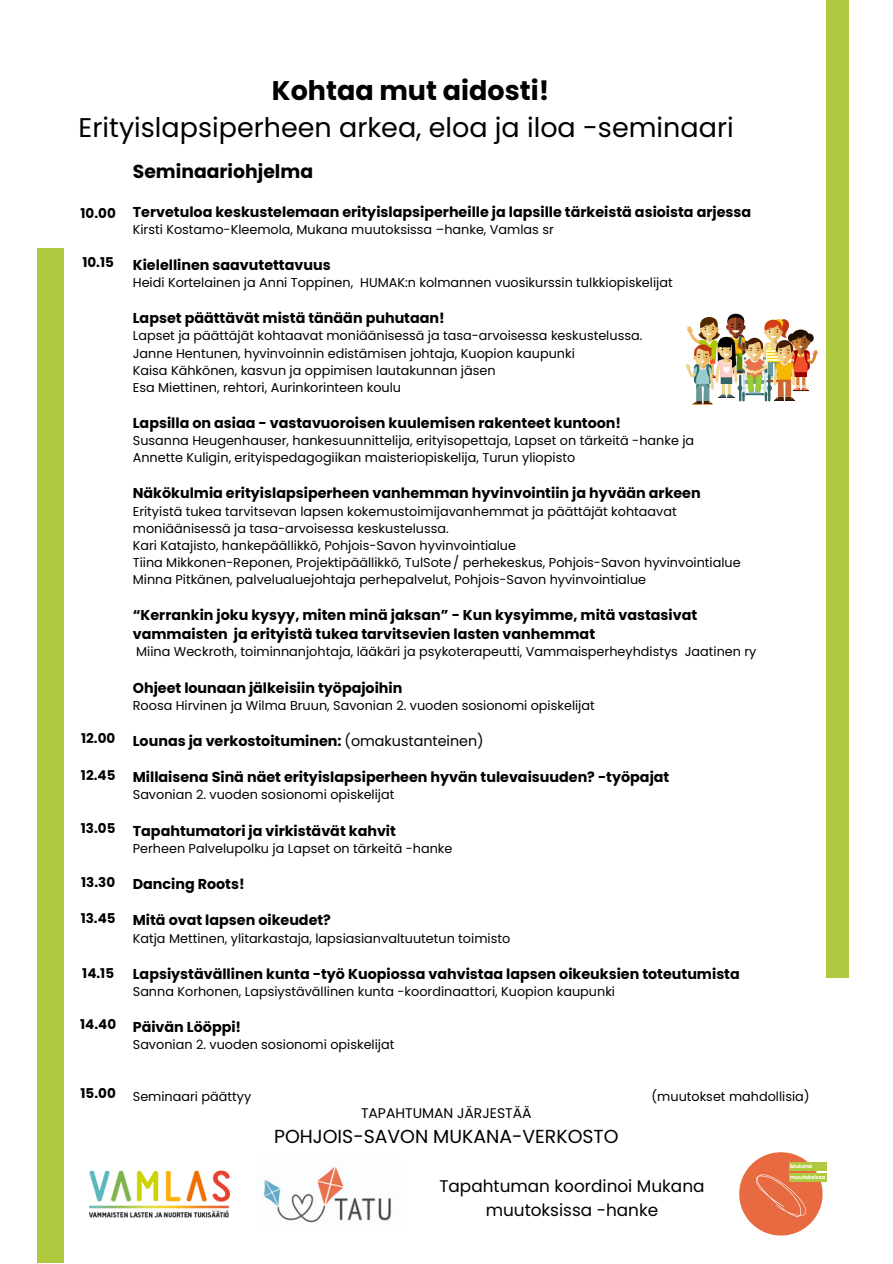
<style>
.page{position:relative;width:893px;height:1264px;background:#fff}
.page>*{position:absolute;margin:0;border:0;box-sizing:border-box;transform-origin:0 0}
.t1{font:27px "Poppins";color:#000}
.t2{font:700 27px "Poppins";color:#000}
.t3{font:18.9px "Poppins";color:#000}
.t4{font:700 18.75px "Poppins";color:#000}
.t5{font:16.8px/23.5px "Poppins";color:#000;text-align:center}
.t6{font:700 14.25px "Poppins";color:#000}
.t7{font:13.95px "Poppins";color:#000}
.t8{font:700 13.5px "Poppins";color:#000}
.t9{font:12.75px "Poppins";color:#000}
.t10{font:700 5.25px "Poppins";color:#fff}
.t11{font:700 5.25px "Poppins";color:#fefdff}
.s1{font-weight:400}
</style>
<div class="page">
<div style="left:37px;top:248px;width:27px;height:1014px;background:#aec93d"></div>
<div style="left:826px;top:0;width:23px;height:977px;background:#aec93d"></div>
<img style="left:89px;top:1170px;width:141px;height:48px">
<img style="left:263px;top:1167px;width:128px;height:56px">
<div style="left:739px;top:1152px;width:83px;height:83px;background:#e76a40;border-radius:50%"></div>
<div style="left:788px;top:1161px;width:38px;height:9px;background:#aec93d"></div>
<div style="left:788px;top:1173px;width:38px;height:8px;background:#aec93d"></div>
<svg style="left:756px;top:1173px;width:50px;height:43px"></svg>
<img style="left:685px;top:314px;width:133px;height:91px">
<p class="t2" style="left:272px;top:71px;width:279px">Kohtaa mut aidosti!</p>
<p class="t1" style="left:79px;top:108px;width:656px">Erityislapsiperheen arkea, eloa ja iloa -seminaari</p>
<p class="t8" style="left:81px;top:204px;width:37px">10.00</p>
<p class="t8" style="left:82px;top:253px;width:33px">10.15</p>
<p class="t8" style="left:81px;top:729px;width:36px">12.00</p>
<p class="t8" style="left:81px;top:765px;width:36px">12.45</p>
<p class="t8" style="left:81px;top:819px;width:36px">13.05</p>
<p class="t8" style="left:81px;top:872px;width:35px">13.30</p>
<p class="t8" style="left:81px;top:909px;width:36px">13.45</p>
<p class="t8" style="left:82px;top:964px;width:33px">14.15</p>
<p class="t8" style="left:80px;top:1014px;width:37px">14.40</p>
<p class="t8" style="left:81px;top:1083px;width:37px">15.00</p>
<p class="t4" style="left:133px;top:158px;width:182px">Seminaariohjelma</p>
<p class="t6" style="left:133px;top:202px;width:620px">Tervetuloa keskustelemaan erityislapsiperheille ja lapsille tärkeistä asioista arjessa</p>
<p class="t9" style="left:133px;top:220px;width:422px">Kirsti Kostamo-Kleemola, Mukana muutoksissa –hanke, Vamlas sr</p>
<p class="t6" style="left:133px;top:255px;width:199px">Kielellinen saavutettavuus</p>
<p class="t9" style="left:133px;top:274px;width:541px">Heidi Kortelainen ja Anni Toppinen, HUMAK:n kolmannen vuosikurssin tulkkiopiskelijat</p>
<p class="t6" style="left:133px;top:308px;width:313px">Lapset päättävät mistä tänään puhutaan!</p>
<p class="t9" style="left:133px;top:327px;width:511px">Lapset ja päättäjät kohtaavat moniäänisessä ja tasa-arvoisessa keskustelussa.</p>
<p class="t9" style="left:133px;top:344px;width:443px">Janne Hentunen, hyvinvoinnin edistämisen johtaja, Kuopion kaupunki</p>
<p class="t9" style="left:133px;top:361px;width:364px">Kaisa Kähkönen, kasvun ja oppimisen lautakunnan jäsen</p>
<p class="t9" style="left:133px;top:378px;width:270px">Esa Miettinen, rehtori, Aurinkorinteen koulu</p>
<p class="t6" style="left:133px;top:413px;width:490px">Lapsilla on asiaa - vastavuoroisen kuulemisen rakenteet kuntoon!</p>
<p class="t9" style="left:133px;top:431px;width:563px">Susanna Heugenhauser, hankesuunnittelija, erityisopettaja, Lapset on tärkeitä -hanke ja</p>
<p class="t9" style="left:133px;top:449px;width:444px">Annette Kuligin, erityispedagogiikan maisteriopiskelija, Turun yliopisto</p>
<p class="t6" style="left:133px;top:483px;width:569px">Näkökulmia erityislapsiperheen vanhemman hyvinvointiin ja hyvään arkeen</p>
<p class="t9" style="left:133px;top:502px;width:545px">Erityistä tukea tarvitsevan lapsen kokemustoimijavanhemmat ja päättäjät kohtaavat</p>
<p class="t9" style="left:133px;top:519px;width:317px">moniäänisessä ja tasa-arvoisessa keskustelussa.</p>
<p class="t9" style="left:133px;top:536px;width:385px">Kari Katajisto, hankepäällikkö, Pohjois-Savon hyvinvointialue</p>
<p class="t9" style="left:133px;top:553px;width:609px">Tiina Mikkonen-Reponen, Projektipäällikkö, TulSote/ perhekeskus, Pohjois-Savon hyvinvointialue</p>
<p class="t9" style="left:133px;top:570px;width:515px">Minna Pitkänen, palvelualuejohtaja perhepalvelut, Pohjois-Savon hyvinvointialue</p>
<p class="t6" style="left:133px;top:605px;width:566px">“Kerrankin joku kysyy, miten minä jaksan” - Kun kysyimme, mitä vastasivat</p>
<p class="t6" style="left:133px;top:624px;width:464px">vammaisten ja erityistä tukea tarvitsevien lasten vanhemmat</p>
<p class="t9" style="left:136px;top:643px;width:621px">Miina Weckroth, toiminnanjohtaja, lääkäri ja psykoterapeutti, Vammaisperheyhdistys Jaatinen ry</p>
<p class="t6" style="left:133px;top:677px;width:271px">Ohjeet lounaan jälkeisiin työpajoihin</p>
<p class="t9" style="left:133px;top:696px;width:463px">Roosa Hirvinen ja Wilma Bruun, Savonian 2. vuoden sosionomi opiskelijat</p>
<p class="t6" style="left:133px;top:731px;width:352px">Lounas ja verkostoituminen: <span class="s1">(omakustanteinen)</span></p>
<p class="t6" style="left:133px;top:767px;width:538px">Millaisena Sinä näet erityislapsiperheen hyvän tulevaisuuden? -työpajat</p>
<p class="t9" style="left:133px;top:786px;width:263px">Savonian 2. vuoden sosionomi opiskelijat</p>
<p class="t6" style="left:133px;top:820px;width:265px">Tapahtumatori ja virkistävät kahvit</p>
<p class="t9" style="left:133px;top:839px;width:321px">Perheen Palvelupolku ja Lapset on tärkeitä -hanke</p>
<p class="t6" style="left:133px;top:874px;width:113px">Dancing Roots!</p>
<p class="t6" style="left:133px;top:910px;width:200px">Mitä ovat lapsen oikeudet?</p>
<p class="t9" style="left:133px;top:929px;width:379px">Katja Mettinen, ylitarkastaja, lapsiasianvaltuutetun toimisto</p>
<p class="t6" style="left:133px;top:963px;width:608px">Lapsiystävällinen kunta -työ Kuopiossa vahvistaa lapsen oikeuksien toteutumista</p>
<p class="t9" style="left:133px;top:982px;width:483px">Sanna Korhonen, Lapsiystävällinen kunta -koordinaattori, Kuopion kaupunki</p>
<p class="t6" style="left:133px;top:1017px;width:110px">Päivän Lööppi!</p>
<p class="t9" style="left:133px;top:1035px;width:263px">Savonian 2. vuoden sosionomi opiskelijat</p>
<p class="t9" style="left:133px;top:1087px;width:120px">Seminaari päättyy</p>
<p class="t9" style="left:651px;top:1087px;width:160px">(muutokset mahdollisia)</p>
<p class="t7" style="left:361px;top:1103px;width:172px">TAPAHTUMAN JÄRJESTÄÄ</p>
<p class="t3" style="left:274px;top:1123px;width:346px">POHJOIS-SAVON MUKANA-VERKOSTO</p>
<p class="t5" style="left:439px;top:1174px;width:267px">Tapahtuman koordinoi Mukana muutoksissa -hanke</p>
<p class="t11" style="left:790px;top:1162px;width:24px">Mukana</p>
<p class="t10" style="left:790px;top:1173px;width:37px">muutoksissa</p>
</div>
